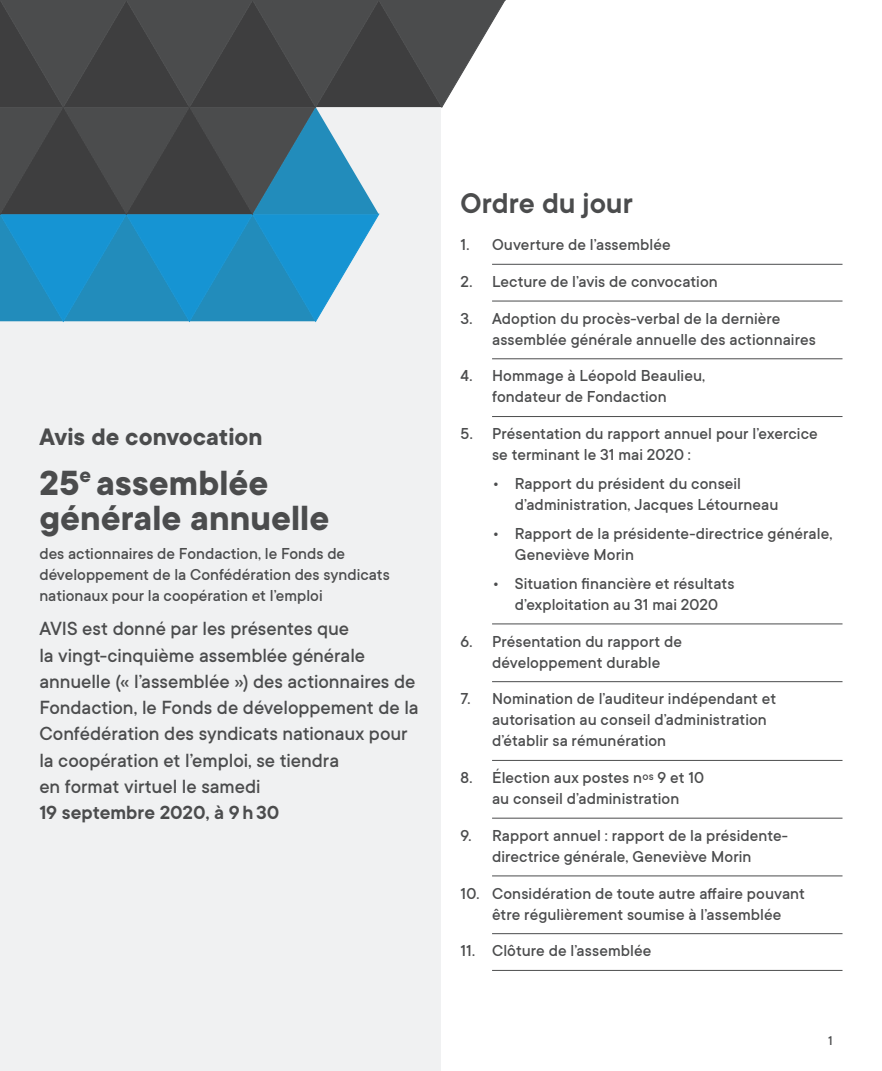
<style>
.page{position:relative;width:882px;height:1071px;background:#fff}
.page>*{position:absolute;margin:0;border:0;box-sizing:border-box;transform-origin:0 0}
.t1{font:700 38.5px/35px "TT Commons";color:#4b4c4d}
.t2{font:600 31.5px "TT Commons";color:#4b4c4d}
.t3{font:700 26.25px "TT Commons";color:#4b4c4d}
.t4{font:500 21px/26.2px "TT Commons";color:#4b4c4d}
.t5{font:600 21px "TT Commons";color:#4b4c4d}
.t6{font:500 17.5px/21px "TT Commons";letter-spacing:.005em;color:#4b4c4d}
.t7{font:500 14px "TT Commons";color:#4b4c4d}
</style>
<div class="page">
<div style="left:0;top:0;width:441px;height:1071px;background:#f0f1f2"></div>
<hr style="left:492px;top:264px;width:351px;height:1px;background:#4b4c4d">
<hr style="left:492px;top:301px;width:351px;height:1px;background:#4b4c4d">
<hr style="left:492px;top:358px;width:351px;height:1px;background:#4b4c4d">
<hr style="left:492px;top:416px;width:351px;height:1px;background:#4b4c4d">
<hr style="left:492px;top:624px;width:351px;height:1px;background:#4b4c4d">
<hr style="left:492px;top:681px;width:351px;height:1px;background:#4b4c4d">
<hr style="left:492px;top:760px;width:351px;height:1px;background:#4b4c4d">
<hr style="left:492px;top:818px;width:351px;height:1px;background:#4b4c4d">
<hr style="left:492px;top:876px;width:351px;height:1px;background:#4b4c4d">
<hr style="left:492px;top:933px;width:351px;height:1px;background:#4b4c4d">
<hr style="left:492px;top:970px;width:351px;height:1px;background:#4b4c4d">
<svg style="left:0;top:0;width:568px;height:322px"></svg>
<h3 class="t3" style="left:39px;top:419px;width:225px">Avis de convocation</h3>
<h1 class="t1" style="left:39px;top:465px;width:291px">25<sup>e</sup> assemblée générale annuelle</h1>
<p class="t6" style="left:39px;top:543px;width:352px">des actionnaires de Fondaction, le Fonds de développement de la Confédération des syndicats nationaux pour la coopération et l’emploi</p>
<p class="t4" style="left:39px;top:615px;width:381px">AVIS est donné par les présentes que<br>la vingt-cinquième assemblée générale annuelle (« l’assemblée ») des actionnaires de Fondaction, le Fonds de développement de la Confédération des syndicats nationaux pour la coopération et l’emploi, se tiendra<br>en format virtuel le samedi</p>
<p class="t5" style="left:39px;top:799px;width:242px">19 septembre 2020, à 9h30</p>
<h2 class="t2" style="left:461px;top:184px;width:174px">Ordre du jour</h2>
<p class="t6" style="left:461px;top:234px;width:212px">1. Ouverture de l’assemblée</p>
<p class="t6" style="left:461px;top:271px;width:259px">2. Lecture de l’avis de convocation</p>
<p class="t6" style="left:492px;top:307px;width:325px;text-indent:-32px">3. Adoption du procès-verbal de la dernière assemblée générale annuelle des actionnaires</p>
<p class="t6" style="left:461px;top:365px;width:246px;text-align:center">4. Hommage à Léopold Beaulieu, fondateur de Fondaction</p>
<p class="t6" style="left:492px;top:423px;width:327px;text-indent:-32px">5. Présentation du rapport annuel pour l’exercice se terminant le 31 mai 2020 :</p>
<p class="t6" style="left:515px;top:473px;width:265px;text-indent:-23px">• Rapport du président du conseil d’administration, Jacques Létourneau</p>
<p class="t6" style="left:515px;top:523px;width:319px;text-indent:-23px">• Rapport de la présidente-directrice générale,<br>Geneviève Morin</p>
<p class="t6" style="left:492px;top:572px;width:244px;text-align:center">• Situation financière et résultats d’exploitation au 31 mai 2020</p>
<p class="t6" style="left:461px;top:630px;width:223px;text-align:center">6. Présentation du rapport de développement durable</p>
<p class="t6" style="left:492px;top:688px;width:286px;text-indent:-32px">7. Nomination de l’auditeur indépendant et autorisation au conseil d’administration d’établir sa rémunération</p>
<p class="t6" style="left:461px;top:767px;width:245px;text-align:center">8. Élection aux postes n<sup>os</sup> 9 et 10 au conseil d’administration</p>
<p class="t6" style="left:461px;top:824px;width:329px;text-align:center">9. Rapport annuel : rapport de la présidente&shy;directrice générale, Geneviève Morin</p>
<p class="t6" style="left:461px;top:882px;width:346px;text-align:center">10. Considération de toute autre affaire pouvant être régulièrement soumise à l’assemblée</p>
<p class="t6" style="left:461px;top:940px;width:192px">11. Clôture de l’assemblée</p>
<p class="t7" style="left:828px;top:1031px;width:6px">1</p>
</div>
